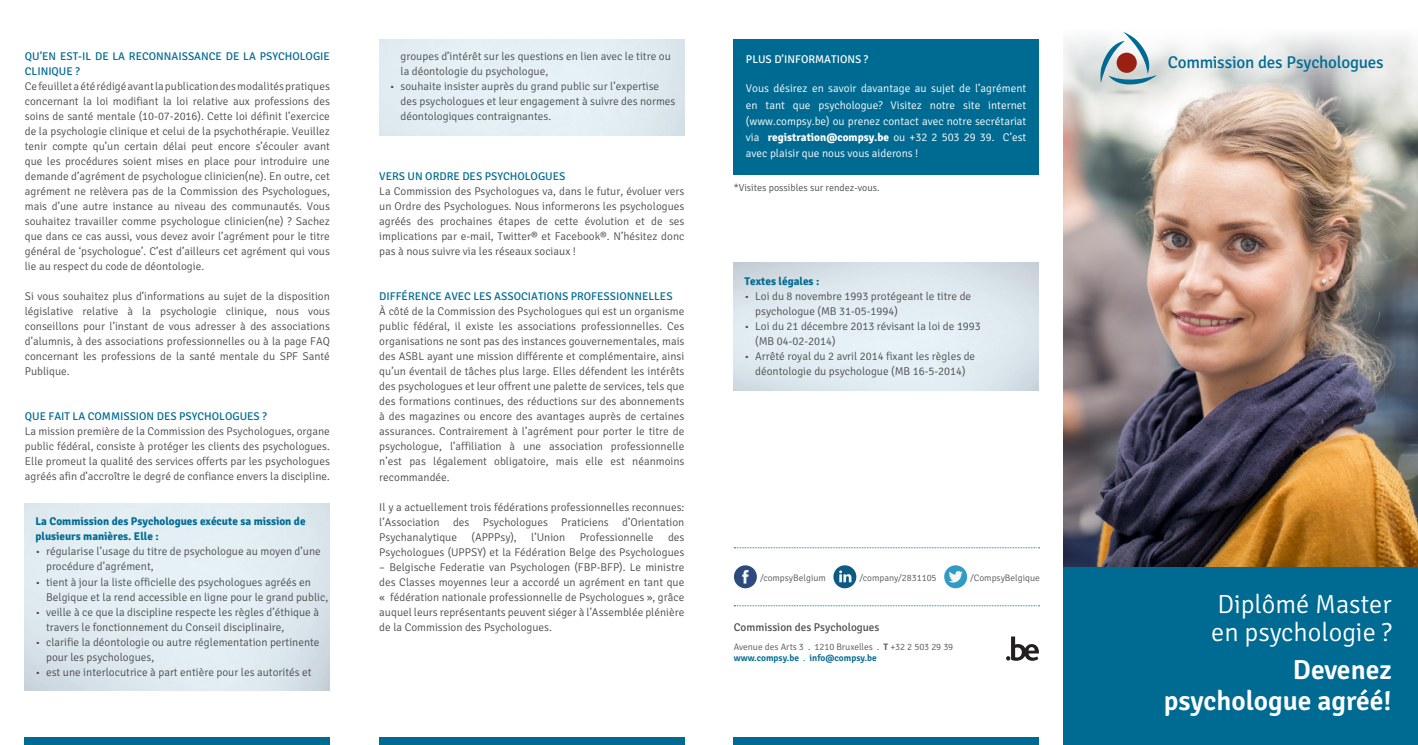
<style>
.page{position:relative;width:1418px;height:745px;background:#fff}
.page>*{position:absolute;margin:0;border:0;box-sizing:border-box;transform-origin:0 0}
.t1{font:600 27.5px/31.2px "Signika";color:#fff;text-align:right}
.t2{font:300 26.25px/27.5px "Signika";color:#fff}
.t3{font:17px "Signika";letter-spacing:-.015em;color:#006b92}
.t4{font:300 11.25px/15px "Signika";color:#4b4c4d}
.t5{font:300 11.25px/16.2px "Signika";color:#fff;text-align:justify}
.t6{font:11.25px/15px "Signika";color:#006b92}
.t7{font:700 11.25px/15px "Signika";color:#006b92}
.t8{font:11.25px "Signika";color:#4b4c4d}
.t9{font:11.25px "Signika";color:#fff}
.t10{font:300 10px "Signika";color:#4b4c4d}
.t11{font:300 9.38px/11.2px "Signika";color:#57585a}
.s1{font-weight:700}
.s2{color:#006b92}
.s3{font-weight:600}
.s4{font-weight:600;color:#006b92}
</style>
<div class="page">
<img style="left:1063px;top:135px;width:354px;height:432px">
<svg style="left:1063px;top:34px;width:354px;height:101px"></svg>
<div style="left:1063px;top:567px;width:354px;height:177px;background:#006b92"></div>
<div style="left:733px;top:40px;width:305px;height:135px;background:#006b92"></div>
<svg style="left:1006px;top:636px;width:32px;height:24px"></svg>
<div style="left:733px;top:737px;width:305px;height:7px;background:#006b92"></div>
<div style="left:25px;top:737px;width:305px;height:7px;background:#006b92"></div>
<div style="left:379px;top:737px;width:305px;height:7px;background:#006b92"></div>
<svg style="left:734px;top:605px;width:305px;height:1px"></svg>
<div style="left:734px;top:565px;width:23px;height:23px;background:#2d4a7f;border-radius:50%"></div>
<svg style="left:742px;top:570px;width:6px;height:13px"></svg>
<div style="left:833px;top:565px;width:23px;height:23px;background:#0f5a84;border-radius:50%"></div>
<svg style="left:839px;top:570px;width:12px;height:12px"></svg>
<div style="left:944px;top:565px;width:23px;height:23px;background:#319cc3;border-radius:50%"></div>
<svg style="left:949px;top:571px;width:13px;height:11px"></svg>
<svg style="left:734px;top:547px;width:305px;height:1px"></svg>
<img style="left:1095px;top:80px;width:62px;height:24px">
<img style="left:1105px;top:85px;width:42px;height:17px">
<svg style="left:1099px;top:32px;width:57px;height:53px"></svg>
<p class="t6" style="left:25px;top:49px;width:306px">QU’EN EST-IL DE LA RECONNAISSANCE DE LA PSYCHOLOGIE<br>CLINIQUE ?</p>
<p class="t4" style="left:25px;top:79px;width:307px;text-align:justify">Ce feuillet a été rédigé avant la publication des modalités pratiques concernant la loi modifiant la loi relative aux professions des soins de santé mentale (10-07-2016). Cette loi définit l’exercice de la psychologie clinique et celui de la psychothérapie. Veuillez tenir compte qu’un certain délai peut encore s’écouler avant que les procédures soient mises en place pour introduire une demande d’agrément de psychologue clinicien(ne). En outre, cet agrément ne relèvera pas de la Commission des Psychologues, mais d’une autre instance au niveau des communautés. Vous souhaitez travailler comme psychologue clinicien(ne) ? Sachez que dans ce cas aussi, vous devez avoir l’agrément pour le titre général de ‘psychologue’. C’est d’ailleurs cet agrément qui vous lie au respect du code de déontologie.</p>
<p class="t4" style="left:25px;top:289px;width:307px;text-align:justify">Si vous souhaitez plus d’informations au sujet de la disposition législative relative à la psychologie clinique, nous vous conseillons pour l’instant de vous adresser à des associations d’alumnis, à des associations professionnelles ou à la page FAQ concernant les professions de la santé mentale du SPF Santé Publique.</p>
<p class="t6" style="left:25px;top:409px;width:243px">QUE FAIT LA COMMISSION DES PSYCHOLOGUES ?</p>
<p class="t4" style="left:25px;top:424px;width:307px;text-align:justify">La mission première de la Commission des Psychologues, organe public fédéral, consiste à protéger les clients des psychologues.<br>Elle promeut la qualité des services offerts par les psychologues agréés afin d’accroître le degré de confiance envers la discipline.</p>
<p class="t7" style="left:35px;top:514px;width:272px">La Commission des Psychologues exécute sa mission de plusieurs manières. Elle :</p>
<p class="t4" style="left:46px;top:544px;width:276px;text-indent:-11px">• régularise l’usage du titre de psychologue au moyen d’une procédure d’agrément,</p>
<p class="t4" style="left:46px;top:574px;width:284px;text-indent:-11px">• tient à jour la liste officielle des psychologues agréés en<br>Belgique et la rend accessible en ligne pour le grand public,</p>
<p class="t4" style="left:46px;top:604px;width:274px;text-indent:-11px">• veille à ce que la discipline respecte les règles d’éthique à travers le fonctionnement du Conseil disciplinaire,</p>
<p class="t4" style="left:46px;top:634px;width:275px;text-indent:-11px">• clarifie la déontologie ou autre réglementation pertinente pour les psychologues,</p>
<p class="t4" style="left:35px;top:664px;width:278px">• est une interlocutrice à part entière pour les autorités et</p>
<p class="t4" style="left:400px;top:49px;width:272px">groupes d’intérêt sur les questions en lien avec le titre ou la déontologie du psychologue,</p>
<p class="t4" style="left:400px;top:79px;width:276px;text-indent:-11px">• souhaite insister auprès du grand public sur l’expertise des psychologues et leur engagement à suivre des normes déontologiques contraignantes.</p>
<p class="t6" style="left:379px;top:169px;width:188px">VERS UN ORDRE DES PSYCHOLOGUES</p>
<p class="t4" style="left:379px;top:184px;width:307px;text-align:justify">La Commission des Psychologues va, dans le futur, évoluer vers un Ordre des Psychologues. Nous informerons les psychologues agréés des prochaines étapes de cette évolution et de ses implications par e-mail, Twitter® et Facebook®. N’hésitez donc pas à nous suivre via les réseaux sociaux !</p>
<p class="t6" style="left:379px;top:289px;width:295px">DIFFÉRENCE AVEC LES ASSOCIATIONS PROFESSIONNELLES</p>
<p class="t4" style="left:379px;top:304px;width:307px;text-align:justify">À côté de la Commission des Psychologues qui est un organisme public fédéral, il existe les associations professionnelles. Ces organisations ne sont pas des instances gouvernementales, mais des ASBL ayant une mission différente et complémentaire, ainsi qu’un éventail de tâches plus large. Elles défendent les intérêts des psychologues et leur offrent une palette de services, tels que des formations continues, des réductions sur des abonnements à des magazines ou encore des avantages auprès de certaines assurances. Contrairement à l’agrément pour porter le titre de psychologue, l’affiliation à une association professionnelle n’est pas légalement obligatoire, mais elle est néanmoins recommandée.</p>
<p class="t4" style="left:379px;top:499px;width:307px;text-align:justify">Il y a actuellement trois fédérations professionnelles reconnues: l’Association des Psychologues Praticiens d’Orientation Psychanalytique</p>
<p class="t4" style="left:471px;top:529px;width:47px">(APPPsy),</p>
<p class="t4" style="left:531px;top:529px;width:35px">l’Union</p>
<p class="t4" style="left:579px;top:529px;width:75px">Professionnelle</p>
<p class="t4" style="left:379px;top:529px;width:306px;text-align:right">des<br>Psychologues (UPPSY) et la Fédération Belge des Psychologues</p>
<p class="t4" style="left:379px;top:559px;width:307px;text-align:justify">– Belgische Federatie van Psychologen (FBP-BFP). Le ministre des Classes moyennes leur a accordé un agrément en tant que « fédération nationale professionnelle de Psychologues », grâce auquel leurs représentants peuvent siéger à l’Assemblée plénière de la Commission des Psychologues.</p>
<p class="t9" style="left:746px;top:52px;width:124px">PLUS D’INFORMATIONS ?</p>
<p class="t5" style="left:746px;top:81px;width:282px">Vous désirez en savoir davantage au sujet de l’agrément en tant que psychologue? Visitez notre site internet (www.compsy.be) ou prenez contact avec notre secrétariat via <span class="s1">registration@compsy.be</span> ou +32 2 503 29 39. C’est avec plaisir que nous vous aiderons !</p>
<p class="t10" style="left:733px;top:182px;width:147px">*Visites possibles sur rendez-vous.</p>
<p class="t7" style="left:744px;top:274px;width:76px">Textes légales :</p>
<p class="t4" style="left:755px;top:289px;width:217px;text-indent:-11px">• Loi du 8 novembre 1993 protégeant le titre de psychologue (MB 31-05-1994)</p>
<p class="t4" style="left:755px;top:319px;width:227px;text-indent:-11px">• Loi du 21 décembre 2013 révisant la loi de 1993 (MB 04-02-2014)</p>
<p class="t4" style="left:744px;top:349px;width:232px;text-align:center">• Arrêté royal du 2 avril 2014 fixant les règles de déontologie du psychologue (MB 16-5-2014)</p>
<p class="t11" style="left:760px;top:571px;width:67px">/compsyBelgium</p>
<p class="t11" style="left:859px;top:571px;width:79px">/company/2831105</p>
<p class="t11" style="left:970px;top:571px;width:71px">/CompsyBelgique</p>
<p class="t8" style="left:733px;top:620px;width:147px">Commission des Psychologues</p>
<p class="t11" style="left:733px;top:640px;width:221px">Avenue des Arts 3 <span class="s2">.</span> 1210 Bruxelles <span class="s2">.</span> <span class="s3">T</span> +32 2 503 29 39 <span class="s4">www.compsy.be</span> <span class="s2">.</span> <span class="s4">info@compsy.be</span></p>
<h3 class="t3" style="left:1167px;top:52px;width:217px">Commission des Psychologues</h3>
<h2 class="t2" style="left:1211px;top:590px;width:182px">Diplômé Master en psychologie ?</h2>
<h1 class="t1" style="left:1163px;top:653px;width:229px">Devenez psychologue agréé!</h1>
</div>
